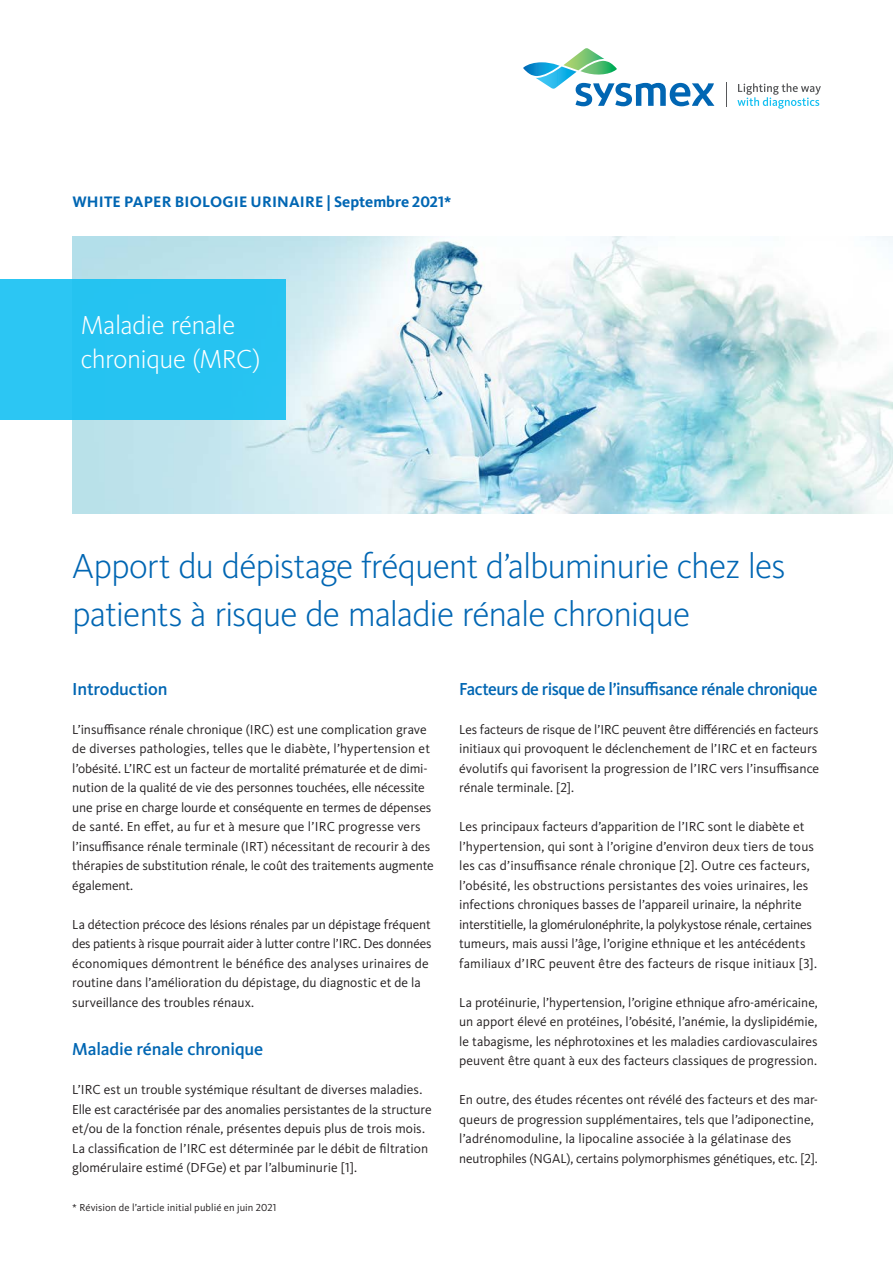
<style>
.page{position:relative;width:893px;height:1263px;background:#fff}
.page>*{position:absolute;margin:0;border:0;box-sizing:border-box;transform-origin:0 0}
.t1{font:300 36px/48.8px "Kievit Pro";letter-spacing:-.03em;color:#0166b3}
.t2{font:300 27px/34.5px "Kievit Pro";letter-spacing:-.02em;color:#fff}
.t3{font:500 18px "Kievit Pro";letter-spacing:-.025em;color:#0166b3;scale:.96 1}
.t4{font:500 18px "Kievit Pro";letter-spacing:-.025em;color:#0166b3}
.t5{font:700 15.75px "Kievit Pro";letter-spacing:.005em;color:#0166b3}
.t6{font:13.5px/19.5px "Kievit Pro";color:#231f20}
.t7{font:10.5px "Kievit Pro";letter-spacing:.005em;color:#231f20}
</style>
<div class="page">
<svg style="left:523px;top:48px;width:191px;height:58px"></svg>
<svg style="left:726px;top:83px;width:1px;height:24px"></svg>
<svg style="left:737px;top:83px;width:84px;height:26px"></svg>
<img style="left:72px;top:237px;width:821px;height:276px">
<div style="left:0;top:279px;width:286px;height:140px;background:#26c3f1"></div>
<p class="t5" style="left:72px;top:192px;width:381px">WHITE PAPER BIOLOGIE URINAIRE | Septembre 2021*</p>
<h2 class="t2" style="left:81px;top:308px;width:181px">Maladie rénale chronique (MRC)</h2>
<h1 class="t1" style="left:72px;top:541px;width:715px">Apport du dépistage fréquent d’albuminurie chez les patients à risque de maladie rénale chronique</h1>
<h3 class="t4" style="left:72px;top:678px;width:97px">Introduction</h3>
<p class="t6" style="left:72px;top:719px;width:363px">L’insuffisance rénale chronique (IRC) est une complication grave de diverses pathologies, telles que le diabète, l’hypertension et l’obésité. L’IRC est un facteur de mortalité prématurée et de dimi&shy;nution de la qualité de vie des personnes touchées, elle nécessite une prise en charge lourde et conséquente en termes de dépenses de santé. En effet, au fur et à mesure que l’IRC progresse vers l’insuffisance rénale terminale (IRT) nécessitant de recourir à des thérapies de substitution rénale, le coût des traitements augmente également.</p>
<p class="t6" style="left:72px;top:914px;width:361px">La détection précoce des lésions rénales par un dépistage fréquent des patients à risque pourrait aider à lutter contre l’IRC. Des données économiques démontrent le bénéfice des analyses urinaires de routine dans l’amélioration du dépistage, du diagnostic et de la surveillance des troubles rénaux.</p>
<h3 class="t4" style="left:72px;top:1038px;width:193px">Maladie rénale chronique</h3>
<p class="t6" style="left:72px;top:1080px;width:361px">L’IRC est un trouble systémique résultant de diverses maladies.<br>Elle est caractérisée par des anomalies persistantes de la structure et/ou de la fonction rénale, présentes depuis plus de trois mois.<br>La classification de l’IRC est déterminée par le débit de filtration glomérulaire estimé (DFGe) et par l’albuminurie [1].</p>
<p class="t7" style="left:72px;top:1201px;width:206px">* Révision de l’article initial publié en juin 2021</p>
<h3 class="t3" style="left:459px;top:678px;width:375px">Facteurs de risque de l’insuffisance rénale chronique</h3>
<p class="t6" style="left:459px;top:719px;width:361px">Les facteurs de risque de l’IRC peuvent être différenciés en facteurs initiaux qui provoquent le déclenchement de l’IRC et en facteurs évolutifs qui favorisent la progression de l’IRC vers l’insuffisance rénale terminale. [2].</p>
<p class="t6" style="left:459px;top:817px;width:359px">Les principaux facteurs d’apparition de l’IRC sont le diabète et l’hypertension, qui sont à l’origine d’environ deux tiers de tous les cas d’insuffisance rénale chronique [2]. Outre ces facteurs, l’obésité, les obstructions persistantes des voies urinaires, les infections chroniques basses de l’appareil urinaire, la néphrite interstitielle, la glomérulonéphrite, la polykystose rénale, certaines tumeurs, mais aussi l’âge, l’origine ethnique et les antécédents familiaux d’IRC peuvent être des facteurs de risque initiaux [3].</p>
<p class="t6" style="left:459px;top:992px;width:360px;text-align:justify">La protéinurie, l’hypertension, l’origine ethnique afro-américaine, un apport élevé en protéines, l’obésité, l’anémie, la dyslipidémie, le tabagisme, les néphrotoxines et les maladies cardiovasculaires peuvent être quant à eux des facteurs classiques de progression.</p>
<p class="t6" style="left:459px;top:1090px;width:360px">En outre, des études récentes ont révélé des facteurs et des mar&shy;queurs de progression supplémentaires, tels que l’adiponectine, l’adrénomoduline, la lipocaline associée à la gélatinase des neutrophiles (NGAL), certains polymorphismes génétiques, etc. [2].</p>
</div>
